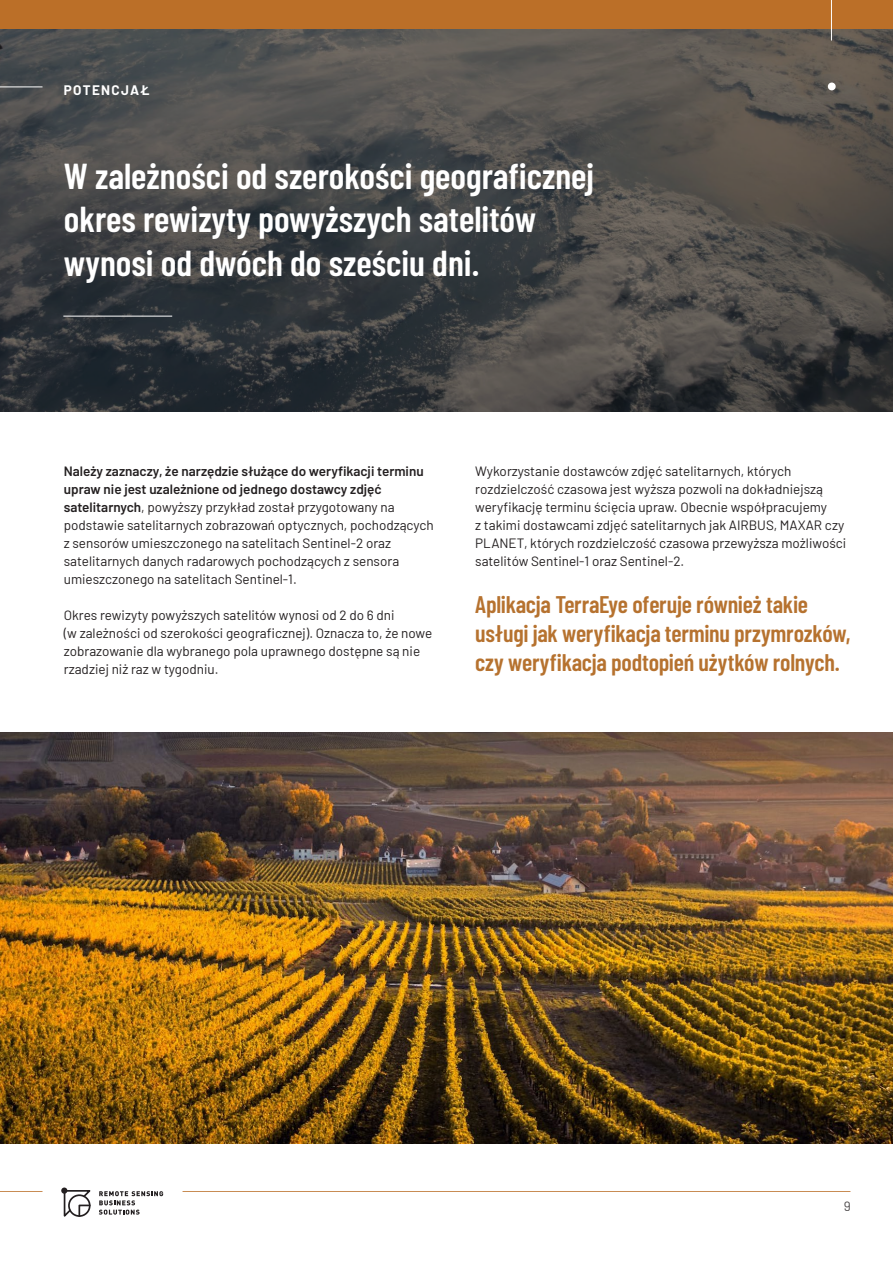
<style>
.page{position:relative;width:893px;height:1263px;background:#fff}
.page>*{position:absolute;margin:0;border:0;box-sizing:border-box;transform-origin:0 0}
.t1{font:600 36px/43.2px "Barlow Condensed";color:#fff}
.t2{font:600 24px/28.8px "Barlow Condensed";letter-spacing:-.01em;color:#b6722f}
.t3{font:13.5px/18px "Barlow";color:#231f20}
.t4{font:700 13.5px "Barlow";letter-spacing:.1em;color:#fff}
.s1{font-weight:600}
</style>
<div class="page">
<hr style="left:0;top:1191px;width:43px;height:1px;background:#bb6f28">
<hr style="left:183px;top:1191px;width:667px;height:1px;background:#bb6f28">
<svg style="left:61px;top:1187px;width:6px;height:7px"></svg>
<svg style="left:63px;top:1189px;width:100px;height:28px"></svg>
<img style="left:0;top:28px;width:893px;height:383px">
<img style="left:0;top:732px;width:893px;height:411px">
<hr style="left:63px;top:316px;width:109px;height:1px;background:#fff">
<div style="left:828px;top:83px;width:8px;height:7px;background:#fff;border-radius:50%"></div>
<div style="left:0;top:0;width:893px;height:28px;background:#bb6f28"></div>
<hr style="left:0;top:87px;width:43px;height:1px;background:#fff">
<hr style="left:831px;top:0;width:1px;height:41px;background:#fff">
<p class="t4" style="left:64px;top:81px;width:87px">POTENCJAŁ</p>
<h1 class="t1" style="left:64px;top:152px;width:532px">W zależności od szerokości geograficznej okres rewizyty powyższych satelitów wynosi od dwóch do sześciu dni.</h1>
<p class="t3" style="left:64px;top:461px;width:372px"><span class="s1">Należy zaznaczy, że narzędzie służące do weryfikacji terminu upraw nie jest uzależnione od jednego dostawcy zdjęć satelitarnych</span>, powyższy przykład został przygotowany na podstawie satelitarnych zobrazowań optycznych, pochodzących z sensorów umieszczonego na satelitach Sentinel-2 oraz satelitarnych danych radarowych pochodzących z sensora umieszczonego na satelitach Sentinel-1.</p>
<p class="t3" style="left:64px;top:605px;width:370px">Okres rewizyty powyższych satelitów wynosi od 2 do 6 dni<br>(w zależności od szerokości geograficznej). Oznacza to, że nowe zobrazowanie dla wybranego pola uprawnego dostępne są nie rzadziej niż raz w tygodniu.</p>
<p class="t3" style="left:475px;top:461px;width:373px">Wykorzystanie dostawców zdjęć satelitarnych, których rozdzielczość czasowa jest wyższa pozwoli na dokładniejszą weryfikację terminu ścięcia upraw. Obecnie współpracujemy<br>z takimi dostawcami zdjęć satelitarnych jak AIRBUS, MAXAR czy PLANET, których rozdzielczość czasowa przewyższa możliwości satelitów Sentinel-1 oraz Sentinel-2.</p>
<h2 class="t2" style="left:475px;top:589px;width:377px">Aplikacja TerraEye oferuje również takie usługi jak weryfikacja terminu przymrozków, czy weryfikacja podtopień użytków rolnych.</h2>
<p class="t3" style="left:843px;top:1196px;width:9px">9</p>
</div>
